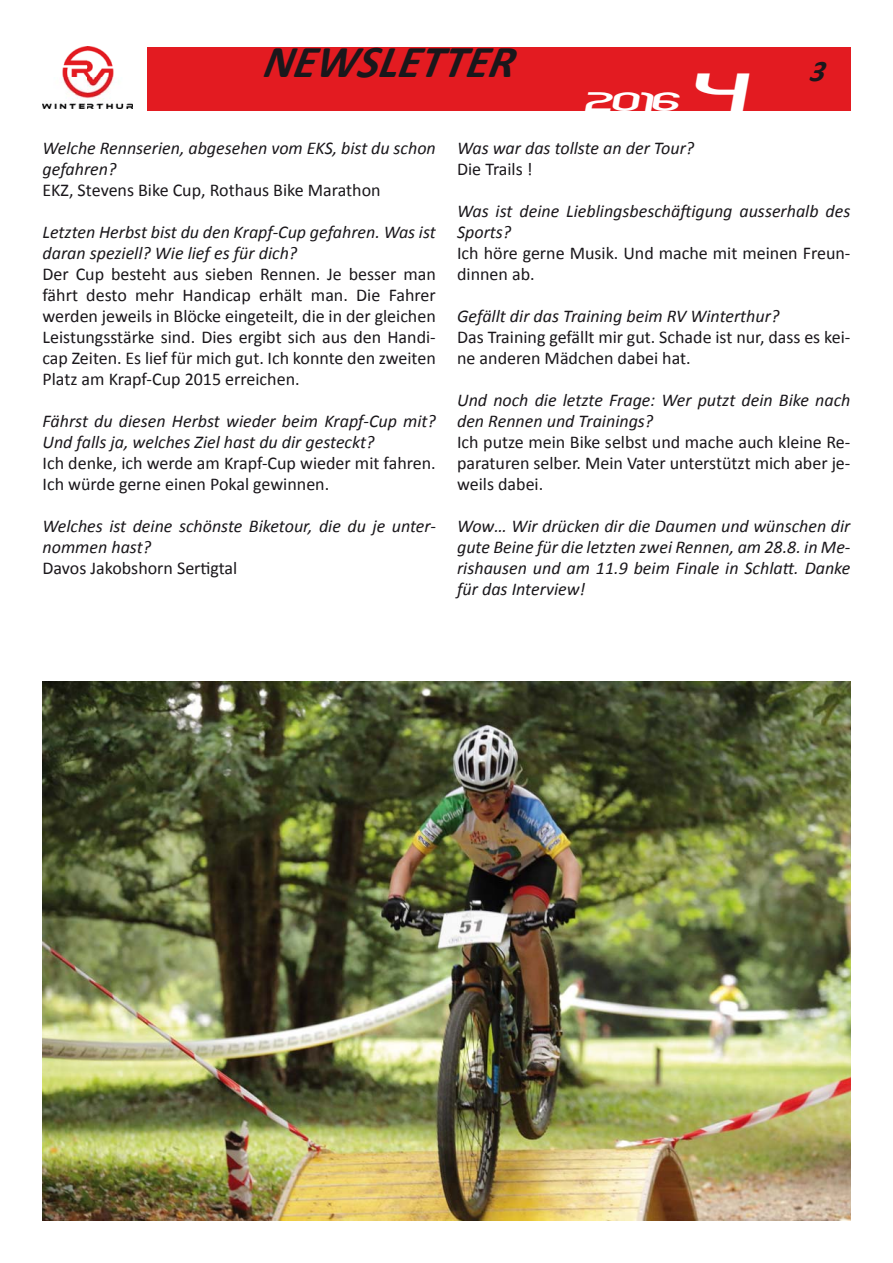
<style>
.page{position:relative;width:893px;height:1263px;background:#fff}
.page>*{position:absolute;margin:0;border:0;box-sizing:border-box;transform-origin:0 0}
.t1{font:italic 700 45.75px "Calibri";color:#1a171b}
.t2{font:italic 700 30px "Calibri";color:#1a171b}
.t3{font:italic 23.55px "Timeline";color:#fff}
.t4{font:italic 18px/21px "Calibri";color:#1a171b}
.t5{font:18px/21px "Calibri";color:#1a171b}
.s1{font-size:47.1px}
.s2{font-style:normal}
.s3{font-style:italic}
</style>
<div class="page">
<div style="left:147px;top:47px;width:703px;height:64px;background:#e31b21"></div>
<img style="left:42px;top:47px;width:91px;height:62px">
<img style="left:43px;top:682px;width:807px;height:538px">
<p class="t1" style="left:262px;top:33px;width:262px">NEWSLETTER</p>
<p class="t3" style="left:585px;top:92px;width:162px">2016 <span class="s1">4</span></p>
<p class="t2" style="left:809px;top:53px;width:23px">3</p>
<p class="t4" style="left:43px;top:137px;width:395px">Welche Rennserien, abgesehen vom EKS, bist du schon gefahren?<br><span class="s2">EKZ, Stevens Bike Cup, Rothaus Bike Marathon</span></p>
<p class="t5" style="left:43px;top:221px;width:395px"><span class="s3">Letzten Herbst bist du den Krapf-Cup gefahren. Was ist daran speziell? Wie lief es für dich?<br></span>Der Cup besteht aus sieben Rennen. Je besser man fährt desto mehr Handicap erhält man. Die Fahrer werden jeweils in Blöcke eingeteilt, die in der gleichen Leistungsstärke sind. Dies ergibt sich aus den Handi&shy;cap Zeiten. Es lief für mich gut. Ich konnte den zweiten Platz am Krapf-Cup 2015 erreichen.</p>
<p class="t4" style="left:43px;top:410px;width:395px">Fährst du diesen Herbst wieder beim Krapf-Cup mit?<br>Und falls ja, welches Ziel hast du dir gesteckt?<br><span class="s2">Ich denke, ich werde am Krapf-Cup wieder mit fahren.<br>Ich würde gerne einen Pokal gewinnen.</span></p>
<p class="t4" style="left:43px;top:515px;width:395px">Welches ist deine schönste Biketour, die du je unter&shy;nommen hast?<br><span class="s2">Davos Jakobshorn Sertigtal</span></p>
<p class="t4" style="left:457px;top:137px;width:239px">Was war das tollste an der Tour?<br><span class="s2">Die Trails !</span></p>
<p class="t4" style="left:457px;top:200px;width:395px">Was ist deine Lieblingsbeschäftigung ausserhalb des<br>Sports?<br><span class="s2">Ich höre gerne Musik. Und mache mit meinen Freun&shy;dinnen ab.</span></p>
<p class="t5" style="left:457px;top:305px;width:395px"><span class="s3">Gefällt dir das Training beim RV Winterthur?<br></span>Das Training gefällt mir gut. Schade ist nur, dass es kei&shy;ne anderen Mädchen dabei hat.</p>
<p class="t5" style="left:457px;top:389px;width:395px"><span class="s3">Und noch die letzte Frage: Wer putzt dein Bike nach den Rennen und Trainings?<br></span>Ich putze mein Bike selbst und mache auch kleine Re&shy;paraturen selber. Mein Vater unterstützt mich aber je&shy;weils dabei.</p>
<p class="t4" style="left:457px;top:515px;width:395px;text-align:justify">Wow… Wir drücken dir die Daumen und wünschen dir gute Beine für die letzten zwei Rennen, am 28.8. in Me&shy;rishausen und am 11.9 beim Finale in Schlatt. Danke für das Interview!</p>
</div>
